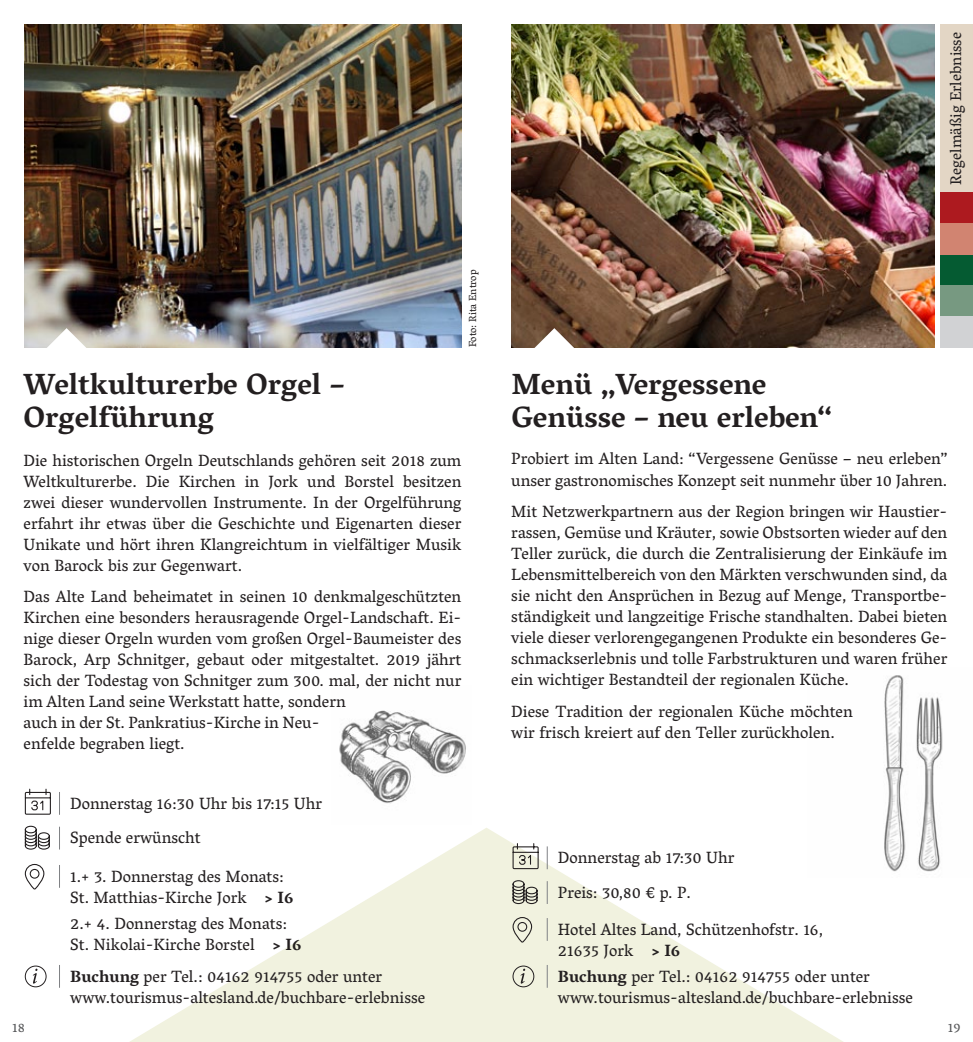
<style>
.page{position:relative;width:973px;height:1042px;background:#fff}
.page>*{position:absolute;margin:0;border:0;box-sizing:border-box;transform-origin:0 0}
.t1{font:700 29.75px/33.2px "Vesper Libre";color:#231f20}
.t2{font:16.62px/21px "Vesper Libre";color:#231f20}
.t3{font:15.75px "Vesper Libre";color:#231f20}
.t4{font:14px "Vesper Libre";color:#57585a}
.t5{font:10.5px "Vesper Libre";color:#231f20}
.s1{font-weight:700}
</style>
<div class="page">
<img style="left:884px;top:675px;width:59px;height:197px">
<img style="left:339px;top:710px;width:127px;height:94px">
<img style="left:511px;top:25px;width:424px;height:322px">
<img style="left:25px;top:25px;width:436px;height:322px">
<svg style="left:130px;top:828px;width:713px;height:214px"></svg>
<svg style="left:25px;top:328px;width:83px;height:20px"></svg>
<svg style="left:512px;top:328px;width:84px;height:20px"></svg>
<div style="left:940px;top:192px;width:32px;height:31px;background:#ad1a1f"></div>
<div style="left:940px;top:254px;width:32px;height:31px;background:#055b32"></div>
<div style="left:940px;top:223px;width:32px;height:31px;background:#d18471"></div>
<div style="left:940px;top:285px;width:32px;height:31px;background:#779981"></div>
<div style="left:940px;top:25px;width:32px;height:167px;background:#e3d6c5"></div>
<div style="left:940px;top:316px;width:32px;height:31px;background:#d1d2d4"></div>
<svg style="left:59px;top:792px;width:1px;height:23px"></svg>
<svg style="left:24px;top:788px;width:27px;height:27px"></svg>
<svg style="left:546px;top:846px;width:1px;height:23px"></svg>
<svg style="left:512px;top:842px;width:27px;height:27px"></svg>
<svg style="left:24px;top:825px;width:26px;height:25px"></svg>
<svg style="left:59px;top:827px;width:1px;height:22px"></svg>
<svg style="left:512px;top:879px;width:26px;height:25px"></svg>
<svg style="left:546px;top:881px;width:1px;height:23px"></svg>
<svg style="left:24px;top:863px;width:21px;height:27px"></svg>
<svg style="left:59px;top:865px;width:1px;height:23px"></svg>
<svg style="left:512px;top:916px;width:20px;height:27px"></svg>
<svg style="left:546px;top:918px;width:1px;height:23px"></svg>
<div style="left:25px;top:965px;width:22px;height:22px;border:1px solid #231f20;border-radius:50%"></div>
<svg style="left:33px;top:968px;width:4px;height:15px"></svg>
<svg style="left:59px;top:965px;width:1px;height:23px"></svg>
<div style="left:512px;top:965px;width:22px;height:22px;border:1px solid #231f20;border-radius:50%"></div>
<svg style="left:520px;top:968px;width:5px;height:15px"></svg>
<svg style="left:546px;top:965px;width:1px;height:23px"></svg>
<p class="t5" style="left:466px;top:347px;width:79px;rotate:-90deg">Foto: Rita Entrop</p>
<p class="t3" style="left:946px;top:185px;width:154px;rotate:-90deg">Regelmäßig Erlebnisse</p>
<h1 class="t1" style="left:24px;top:367px;width:322px">Weltkulturerbe Orgel –<br>Orgelführung</h1>
<h1 class="t1" style="left:511px;top:367px;width:323px">Menü „Vergessene<br>Genüsse – neu erleben“</h1>
<p class="t2" style="left:24px;top:449px;width:439px;text-align:justify">Die historischen Orgeln Deutschlands gehören seit 2018 zum Weltkulturerbe. Die Kirchen in Jork und Borstel besitzen zwei dieser wundervollen Instrumente. In der Orgelführung erfahrt ihr etwas über die Geschichte und Eigenarten dieser Unikate und hört ihren Klangreichtum in vielfältiger Musik von Barock bis zur Gegenwart.</p>
<p class="t2" style="left:24px;top:586px;width:439px">Das Alte Land beheimatet in seinen 10 denkmalgeschützten Kirchen eine besonders herausragende Orgel-Landschaft. Ei&shy;nige dieser Orgeln wurden vom großen Orgel-Baumeister des Barock, Arp Schnitger, gebaut oder mitgestaltet. 2019 jährt sich der Todestag von Schnitger zum 300. mal, der nicht nur im Alten Land seine Werkstatt hatte, sondern<br>auch in der St. Pankratius-Kirche in Neu-<br>enfelde begraben liegt.</p>
<p class="t2" style="left:511px;top:448px;width:437px">Probiert im Alten Land: “Vergessene Genüsse – neu erleben” unser gastronomisches Konzept seit nunmehr über 10 Jahren.</p>
<p class="t2" style="left:511px;top:501px;width:437px;text-align:justify">Mit Netzwerkpartnern aus der Region bringen wir Haustier&shy;rassen, Gemüse und Kräuter, sowie Obstsorten wieder auf den Teller zurück, die durch die Zentralisierung der Einkäufe im Lebensmittelbereich von den Märkten verschwunden sind, da sie nicht den Ansprüchen in Bezug auf Menge, Transportbe&shy;ständigkeit und langzeitige Frische standhalten. Dabei bieten viele dieser verlorengegangenen Produkte ein besonderes Ge&shy;schmackserlebnis und tolle Farbstrukturen und waren früher ein wichtiger Bestandteil der regionalen Küche.</p>
<p class="t2" style="left:511px;top:700px;width:343px">Diese Tradition der regionalen Küche möchten wir frisch kreiert auf den Teller zurückholen.</p>
<p class="t2" style="left:70px;top:792px;width:253px">Donnerstag 16:30 Uhr bis 17:15 Uhr</p>
<p class="t2" style="left:70px;top:827px;width:132px">Spende erwünscht</p>
<p class="t2" style="left:558px;top:847px;width:178px">Donnerstag ab 17:30 Uhr</p>
<p class="t2" style="left:70px;top:865px;width:225px">1.+ 3. Donnerstag des Monats:<br>St. Matthias-Kirche Jork <span class="s1">&gt; I6</span></p>
<p class="t2" style="left:70px;top:912px;width:233px">2.+ 4. Donnerstag des Monats:<br>St. Nikolai-Kirche Borstel <span class="s1">&gt; I6</span></p>
<p class="t2" style="left:558px;top:918px;width:267px">Hotel Altes Land, Schützenhofstr. 16,<br>21635 Jork <span class="s1">&gt; I6</span></p>
<p class="t2" style="left:70px;top:965px;width:356px"><span class="s1">Buchung</span> per Tel.: 04162 914755 oder unter www.tourismus-altesland.de/buchbare-erlebnisse</p>
<p class="t2" style="left:558px;top:965px;width:356px"><span class="s1">Buchung</span> per Tel.: 04162 914755 oder unter www.tourismus-altesland.de/buchbare-erlebnisse</p>
<p class="t2" style="left:558px;top:881px;width:134px">Preis: 30,80 € p. P.</p>
<p class="t4" style="left:12px;top:1019px;width:14px">18</p>
<p class="t4" style="left:947px;top:1019px;width:14px">19</p>
</div>
